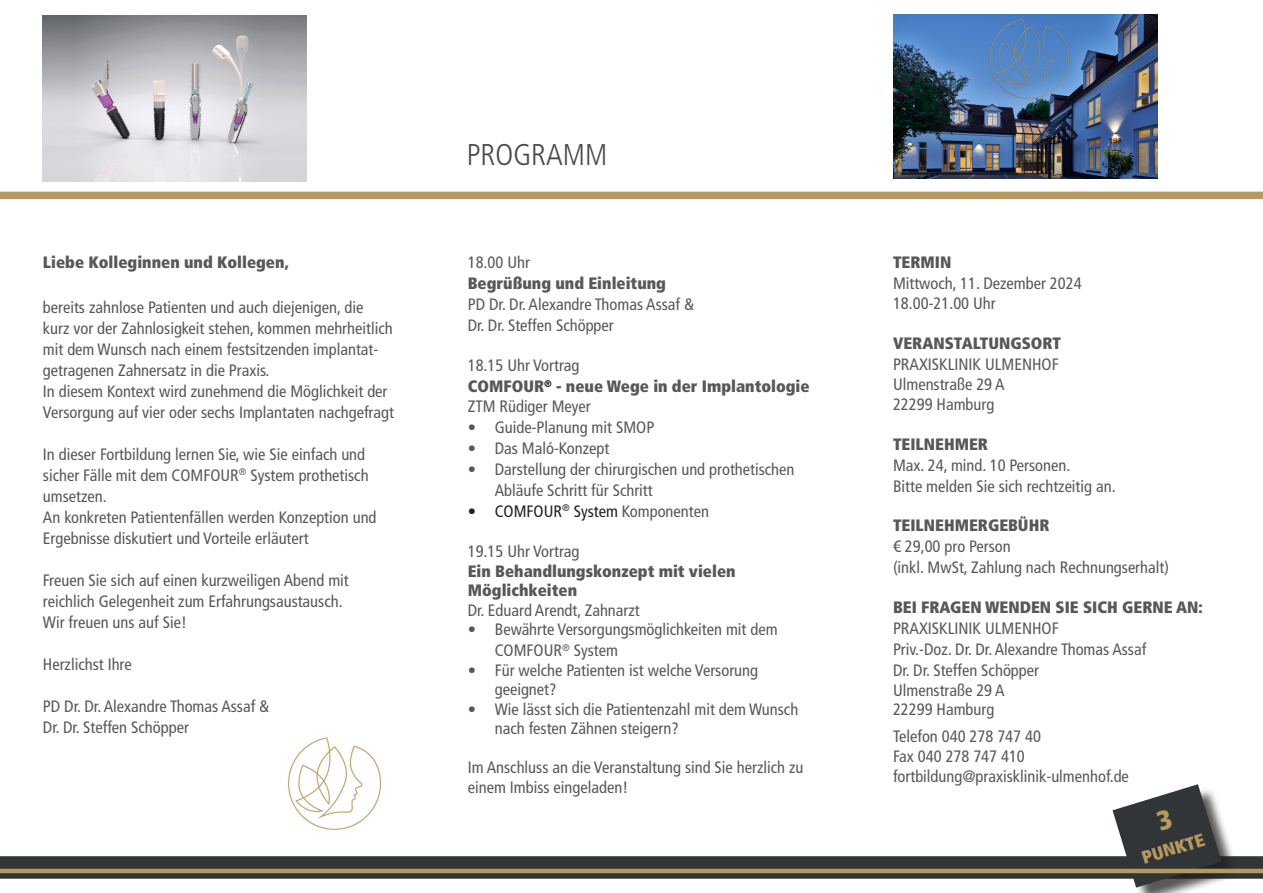
<style>
.page{position:relative;width:1263px;height:893px;background:#fff}
.page>*{position:absolute;margin:0;border:0;box-sizing:border-box;transform-origin:0 0}
.t1{font:300 condensed 30px "Frutiger LT Std";color:#48464a}
.t2{font:900 condensed 18px "Frutiger LT Std";color:#b7985f}
.t3{font:condensed 16.5px/21px "Frutiger LT Std";color:#57585a}
.t4{font:900 condensed 16.5px "Frutiger LT Std";color:#57585a}
.t5{font:condensed 16.5px "Frutiger LT Std";color:#231f20}
.s1{color:#57585a}
</style>
<div class="page">
<div style="left:0;top:856px;width:1263px;height:23px;background:#313538"></div>
<div style="left:0;top:192px;width:1263px;height:7px;background:#b7985f"></div>
<div style="left:1116px;top:787px;width:123px;height:106px;background:#231f20;opacity:.75"></div>
<hr style="left:0;top:869px;width:1263px;height:4px;background:#b7985f">
<img style="left:288px;top:737px;width:94px;height:93px">
<img style="left:893px;top:15px;width:264px;height:164px">
<img style="left:43px;top:16px;width:264px;height:165px">
<svg style="left:1112px;top:784px;width:109px;height:104px"></svg>
<p class="t4" style="left:43px;top:252px;width:247px">Liebe Kolleginnen und Kollegen,</p>
<p class="t3" style="left:43px;top:297px;width:322px">bereits zahnlose Patienten und auch diejenigen, die</p>
<p class="t3" style="left:43px;top:318px;width:351px">kurz vor der Zahnlosigkeit stehen, kommen mehrheitlich mit dem Wunsch nach einem festsitzenden implantat&shy;getragenen Zahnersatz in die Praxis.</p>
<p class="t3" style="left:43px;top:381px;width:352px">In diesem Kontext wird zunehmend die Möglichkeit der<br>Versorgung auf vier oder sechs Implantaten nachgefragt</p>
<p class="t3" style="left:43px;top:444px;width:327px">In dieser Fortbildung lernen Sie, wie Sie einfach und sicher Fälle mit dem COMFOUR<sup>®</sup> System prothetisch umsetzen.</p>
<p class="t3" style="left:43px;top:507px;width:335px">An konkreten Patientenfällen werden Konzeption und<br>Ergebnisse diskutiert und Vorteile erläutert</p>
<p class="t3" style="left:43px;top:570px;width:307px">Freuen Sie sich auf einen kurzweiligen Abend mit</p>
<p class="t3" style="left:43px;top:591px;width:301px">reichlich Gelegenheit zum Erfahrungsaustausch.</p>
<p class="t3" style="left:43px;top:612px;width:145px">Wir freuen uns auf Sie!</p>
<p class="t3" style="left:43px;top:654px;width:90px">Herzlichst Ihre</p>
<p class="t3" style="left:43px;top:696px;width:228px">PD Dr. Dr. Alexandre Thomas Assaf &amp;</p>
<p class="t3" style="left:43px;top:717px;width:148px">Dr. Dr. Steffen Schöpper</p>
<p class="t1" style="left:467px;top:138px;width:142px">PROGRAMM</p>
<p class="t3" style="left:468px;top:252px;width:64px">18.00 Uhr</p>
<p class="t4" style="left:468px;top:273px;width:200px">Begrüßung und Einleitung</p>
<p class="t3" style="left:468px;top:294px;width:228px">PD Dr. Dr. Alexandre Thomas Assaf &amp;</p>
<p class="t3" style="left:468px;top:315px;width:148px">Dr. Dr. Steffen Schöpper</p>
<p class="t3" style="left:468px;top:355px;width:113px">18.15 Uhr Vortrag</p>
<p class="t4" style="left:468px;top:377px;width:343px">COMFOUR<sup>®</sup> - neue Wege in der Implantologie</p>
<p class="t3" style="left:468px;top:396px;width:125px">ZTM Rüdiger Meyer</p>
<p class="t3" style="left:468px;top:417px;width:188px">• Guide-Planung mit SMOP</p>
<p class="t3" style="left:468px;top:438px;width:143px">• Das Maló-Konzept</p>
<p class="t3" style="left:495px;top:459px;width:301px;text-indent:-27px">• Darstellung der chirurgischen und prothetischen<br>Abläufe Schritt für Schritt</p>
<p class="t5" style="left:468px;top:502px;width:243px">• COMFOUR<sup>®</sup> System <span class="s1">Komponenten</span></p>
<p class="t3" style="left:468px;top:541px;width:113px">19.15 Uhr Vortrag</p>
<p class="t4" style="left:468px;top:561px;width:269px">Ein Behandlungskonzept mit vielen</p>
<p class="t4" style="left:468px;top:581px;width:111px">Möglichkeiten</p>
<p class="t3" style="left:468px;top:600px;width:173px">Dr. Eduard Arendt, Zahnarzt</p>
<p class="t3" style="left:495px;top:619px;width:284px;text-indent:-27px">• Bewährte Versorgungsmöglichkeiten mit dem<br>COMFOUR<sup>®</sup> System</p>
<p class="t3" style="left:495px;top:660px;width:265px;line-height:19.5px;text-indent:-27px">• Für welche Patienten ist welche Versorung geeignet?</p>
<p class="t3" style="left:495px;top:699px;width:305px;line-height:19.5px;text-indent:-27px">• Wie lässt sich die Patientenzahl mit dem Wunsch nach festen Zähnen steigern?</p>
<p class="t3" style="left:468px;top:758px;width:337px;line-height:19.5px">Im Anschluss an die Veranstaltung sind Sie herzlich zu einem Imbiss eingeladen!</p>
<p class="t4" style="left:893px;top:252px;width:60px">TERMIN</p>
<p class="t3" style="left:893px;top:273px;width:190px">Mittwoch, 11. Dezember 2024</p>
<p class="t3" style="left:893px;top:292px;width:104px">18.00-21.00 Uhr</p>
<p class="t4" style="left:893px;top:333px;width:170px">VERANSTALTUNGSORT</p>
<p class="t3" style="left:893px;top:354px;width:167px">PRAXISKLINIK ULMENHOF</p>
<p class="t3" style="left:893px;top:374px;width:113px">Ulmenstraße 29 A</p>
<p class="t3" style="left:893px;top:394px;width:103px">22299 Hamburg</p>
<p class="t4" style="left:893px;top:434px;width:96px">TEILNEHMER</p>
<p class="t3" style="left:893px;top:454px;width:179px">Max. 24, mind. 10 Personen.</p>
<p class="t3" style="left:893px;top:475px;width:224px">Bitte melden Sie sich rechtzeitig an.</p>
<p class="t4" style="left:893px;top:515px;width:158px">TEILNEHMERGEBÜHR</p>
<p class="t3" style="left:893px;top:536px;width:119px">€ 29,00 pro Person</p>
<p class="t3" style="left:893px;top:557px;width:277px">(inkl. MwSt, Zahlung nach Rechnungserhalt)</p>
<p class="t4" style="left:893px;top:597px;width:311px">BEI FRAGEN WENDEN SIE SICH GERNE AN:</p>
<p class="t3" style="left:893px;top:618px;width:167px">PRAXISKLINIK ULMENHOF</p>
<p class="t3" style="left:893px;top:639px;width:255px">Priv.-Doz. Dr. Dr. Alexandre Thomas Assaf</p>
<p class="t3" style="left:893px;top:660px;width:148px">Dr. Dr. Steffen Schöpper</p>
<p class="t3" style="left:893px;top:679px;width:113px">Ulmenstraße 29 A</p>
<p class="t3" style="left:893px;top:699px;width:103px">22299 Hamburg</p>
<p class="t3" style="left:893px;top:726px;width:149px">Telefon 040 278 747 40</p>
<p class="t3" style="left:893px;top:746px;width:133px">Fax 040 278 747 410</p>
<p class="t3" style="left:893px;top:766px;width:237px">fortbildung@praxisklinik-ulmenhof.de</p>
<p class="t2" style="left:1139px;top:847px;width:66px;rotate:-17deg">PUNKTE</p>
</div>
